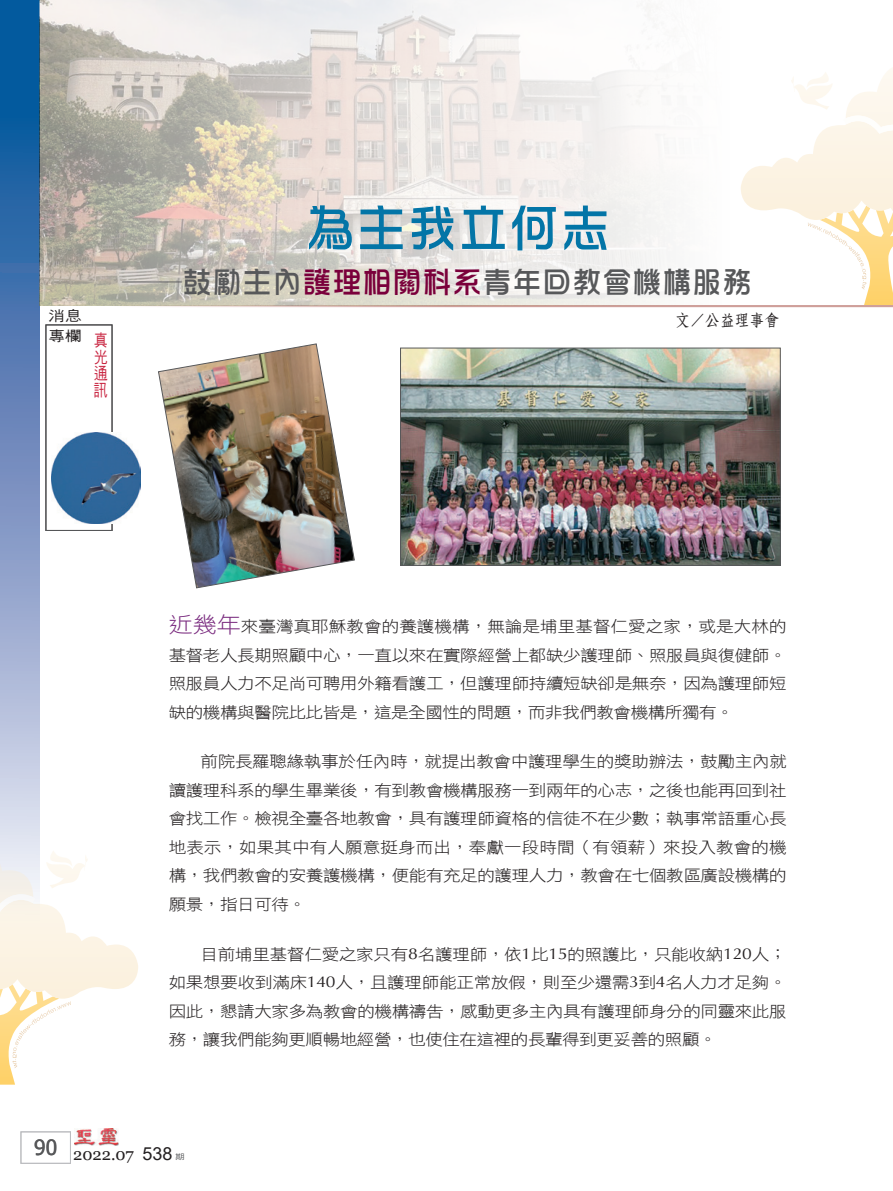
<style>
.page{position:relative;width:893px;height:1191px;background:#fff}
.page>*{position:absolute;margin:0;border:0;box-sizing:border-box;transform-origin:0 0}
.題目{font:51px "DF Hua Zong W5 WIN BF";color:#0375a7}
.題目-2{font:30px "DF Hua Zong W5 WIN BF";color:#57585a}
.t1{font:21px "Tahoma";color:#57585a}
.t2{font:16.5px "Georgia";color:#231f20}
.作者_大{font:16.5px "DF Fang Song W6 WIN BF";color:#231f20;scale:.9 1}
.t3{font:16.5px/16.5px "DF Hei W5 WIN BF";color:#c8233f;text-align:justify;scale:.85 1}
.Normal-首段{font:15.75px/28.5px "DF Hei W3 WIN BF";letter-spacing:-.025em;color:#231f20;text-align:justify;scale:1.11 1}
.t4{font:14.1px/19.8px "DF Hei W5 WIN BF";color:#231f20;scale:1.18 1}
.t5{font:7.5px "DF Hei W5 WIN BF";color:#57585a;scale:1.25 1}
.s1{font-size:16.5px;color:#c8233f}
.s2{color:#7a003b}
.s3{font-size:21.6px;color:#7a2b7f}
.s4{font-family:"Optima"}
.s5{font-family:"Arial";font-size:18px}
</style>
<div class="page">
<img style="left:74px;top:1128px;width:44px;height:17px">
<svg style="left:741px;top:68px;width:152px;height:237px"></svg>
<div style="left:46px;top:325px;width:66px;height:205px;border:1px solid #57585a"></div>
<hr style="left:113px;top:305px;width:780px;height:2px;background:#cf9f9a">
<img style="left:52px;top:432px;width:88px;height:91px">
<svg style="left:0;top:0;width:39px;height:843px;background:#678dbd"></svg>
<svg style="left:0;top:843px;width:138px;height:241px"></svg>
<img style="left:39px;top:0;width:626px;height:305px">
<div style="left:21px;top:1131px;width:50px;height:32px;border:1px solid #bcbdc0"></div>
<img style="left:402px;top:350px;width:376px;height:213px">
<div style="left:400px;top:348px;width:380px;height:217px;border:1px solid #57585a"></div>
<img style="left:158px;top:343px;width:197px;height:245px">
<p class="t4" style="left:49px;top:306px;width:51px">消息<br>專欄 <span class="s1">真</span></p>
<p class="t3" style="left:94px;top:349px;width:17px">光通訊</p>
<p class="題目" style="left:305px;top:202px;width:307px">為主我立何志</p>
<p class="題目-2" style="left:122px;top:267px;width:632px">──鼓勵主內<span class="s2">護理相關科系</span>青年回教會機構服務</p>
<p class="作者_大" style="left:675px;top:311px;width:117px">文／公益理事會</p>
<p class="Normal-首段" style="left:169px;top:612px;width:558px"><span class="s3">近幾年</span>來臺灣真耶穌教會的養護機構，無論是埔里基督仁愛之家，或是大林的基督老人長期照顧中心，一直以來在實際經營上都缺少護理師、照服員與復健師。照服員人力不足尚可聘用外籍看護工，但護理師持續短缺卻是無奈，因為護理師短缺的機構與醫院比比皆是，這是全國性的問題，而非我們教會機構所獨有。</p>
<p class="Normal-首段" style="left:169px;top:747px;width:558px;text-indent:32px">前院長羅聰緣執事於任內時，就提出教會中護理學生的獎助辦法，鼓勵主內就讀護理科系的學生畢業後，有到教會機構服務一到兩年的心志，之後也能再回到社會找工作。檢視全臺各地教會，具有護理師資格的信徒不在少數；執事常語重心長地表示，如果其中有人願意挺身而出，奉獻一段時間（有領薪）來投入教會的機構，我們教會的安養護機構，便能有充足的護理人力，教會在七個教區廣設機構的願景，指日可待。</p>
<p class="Normal-首段" style="left:169px;top:939px;width:558px;text-indent:32px">目前埔里基督仁愛之家只有<span class="s4">8</span>名護理師，依<span class="s4">1</span>比<span class="s4">15</span>的照護比，只能收納<span class="s4">120</span>人；如果想要收到滿床<span class="s4">140</span>人，且護理師能正常放假，則至少還需<span class="s4">3</span>到<span class="s4">4</span>名人力才足夠。因此，懇請大家多為教會的機構禱告，感動更多主內具有護理師身分的同靈來此服務，讓我們能夠更順暢地經營，也使住在這裡的長輩得到更妥善的照顧。</p>
<p class="t1" style="left:34px;top:1133px;width:24px">90</p>
<p class="t2" style="left:73px;top:1144px;width:101px">2022.07 <span class="s5">538</span></p>
<p class="t5" style="left:175px;top:1152px;width:9px">期</p>
</div>
